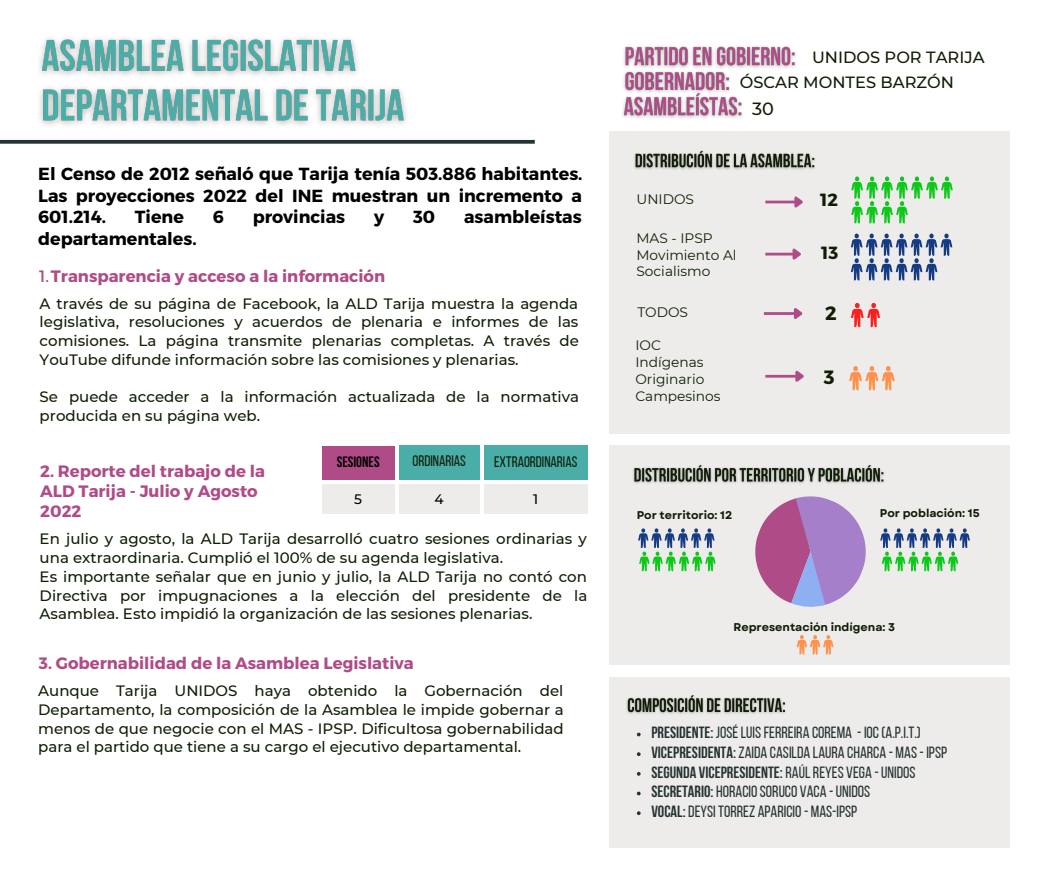
<style>
.page{position:relative;width:1063px;height:886px;background:#fff}
.page>*{position:absolute;margin:0;border:0;box-sizing:border-box;transform-origin:0 0}
.t1{font:700 19.25px "Montserrat";color:#0f1e05}
.t2{font:700 17.62px "Montserrat";color:#0f1e05}
.t3{font:500 17.62px "Montserrat";color:#0f1e05}
.t4{font:700 17.5px/21.5px "Montserrat";color:#000;text-align:justify}
.t5{font:700 16.5px/20.2px "Montserrat";color:#af4c87}
.t6{font:16.25px/19.6px "Bebas Neue";color:#263334}
.t7{font:500 16.25px/25.2px "Montserrat";color:#0f1e05}
.t8{font:15.12px "Bebas Neue";color:#0f1e05}
.t9{font:500 15px/18.8px "Montserrat";color:#0f1e05;text-align:justify}
.t10{font:700 15px "Bebas Neue";color:#000}
.t11{font:13.75px/16.9px "Montserrat";color:#0f1e05}
.t12{font:500 13.75px "Montserrat";color:#000}
.t13{font:700 11.25px "Garet";color:#0f1e05}
.s1{font-weight:400}
.s2{font-weight:700}
</style>
<div class="page">
<div style="left:609px;top:131px;width:400px;height:303px;background:#edecea"></div>
<div style="left:609px;top:445px;width:400px;height:219px;background:#edecea"></div>
<img style="left:633px;top:465px;width:251px;height:19px">
<img style="left:624px;top:46px;width:172px;height:22px">
<img style="left:634px;top:150px;width:181px;height:20px">
<img style="left:623px;top:65px;width:113px;height:23px">
<svg style="left:851px;top:176px;width:101px;height:47px"></svg>
<svg style="left:851px;top:234px;width:101px;height:46px"></svg>
<hr style="left:765px;top:201px;width:30px;height:2px;background:#af4c87">
<svg style="left:792px;top:196px;width:11px;height:12px"></svg>
<hr style="left:765px;top:253px;width:28px;height:2px;background:#af4c87">
<svg style="left:790px;top:248px;width:11px;height:12px"></svg>
<hr style="left:764px;top:312px;width:30px;height:3px;background:#af4c87">
<svg style="left:791px;top:308px;width:12px;height:11px"></svg>
<svg style="left:849px;top:366px;width:45px;height:24px"></svg>
<hr style="left:765px;top:375px;width:31px;height:3px;background:#af4c87">
<svg style="left:793px;top:370px;width:11px;height:12px"></svg>
<svg style="left:851px;top:303px;width:29px;height:24px"></svg>
<svg style="left:638px;top:528px;width:77px;height:43px"></svg>
<svg style="left:796px;top:635px;width:37px;height:20px"></svg>
<svg style="left:755px;top:496px;width:215px;height:111px"></svg>
<img style="left:622px;top:88px;width:120px;height:30px">
<div style="left:609px;top:677px;width:400px;height:170px;background:#edecea"></div>
<img style="left:626px;top:695px;width:160px;height:19px">
<svg style="left:637px;top:752px;width:3px;height:4px"></svg>
<svg style="left:637px;top:772px;width:3px;height:4px"></svg>
<svg style="left:637px;top:811px;width:3px;height:4px"></svg>
<svg style="left:0;top:140px;width:535px;height:4px"></svg>
<img style="left:31px;top:38px;width:384px;height:106px">
<div style="left:322px;top:446px;width:72px;height:34px;background:#af4c87"></div>
<div style="left:399px;top:446px;width:80px;height:34px;background:#4bada8"></div>
<div style="left:484px;top:446px;width:103px;height:34px;background:#4bada8"></div>
<div style="left:322px;top:485px;width:72px;height:29px;background:#edecea"></div>
<div style="left:399px;top:485px;width:80px;height:29px;background:#edecea"></div>
<div style="left:484px;top:485px;width:103px;height:29px;background:#edecea"></div>
<p class="t4" style="left:38px;top:163px;width:546px">El Censo de 2012 señaló que Tarija tenía 503.886 habitantes.<br>Las proyecciones 2022 del INE muestran un incremento a 601.214.</p>
<p class="t4" style="left:135px;top:206px;width:50px">Tiene</p>
<p class="t4" style="left:213px;top:206px;width:13px">6</p>
<p class="t4" style="left:253px;top:206px;width:94px">provincias</p>
<p class="t4" style="left:374px;top:206px;width:12px">y</p>
<p class="t4" style="left:413px;top:206px;width:24px">30</p>
<p class="t4" style="left:464px;top:206px;width:119px">asambleístas</p>
<p class="t4" style="left:38px;top:227px;width:160px">departamentales.</p>
<p class="t5" style="left:39px;top:265px;width:347px"><span class="s1">1.</span>Transparencia y acceso a la información</p>
<p class="t9" style="left:40px;top:294px;width:541px">A través de su página de Facebook, la ALD Tarija muestra la agenda legislativa, resoluciones y acuerdos de plenaria e informes de las comisiones. La página transmite plenarias completas. A través de YouTube difunde información sobre las comisiones y plenarias.</p>
<p class="t9" style="left:40px;top:388px;width:541px">Se puede acceder a la información actualizada de la normativa producida en su página web.</p>
<p class="t8" style="left:412px;top:455px;width:55px">ORDINARIAS</p>
<p class="t8" style="left:494px;top:456px;width:85px">EXTRAORDINARIAS</p>
<p class="t10" style="left:337px;top:456px;width:45px">SESIONES</p>
<p class="t5" style="left:40px;top:460px;width:226px">2. Reporte del trabajo de la<br>ALD Tarija - Julio y Agosto<br>2022</p>
<p class="t12" style="left:354px;top:490px;width:9px">5</p>
<p class="t12" style="left:434px;top:490px;width:11px">4</p>
<p class="t12" style="left:533px;top:490px;width:7px">1</p>
<p class="t9" style="left:40px;top:530px;width:549px;text-align:left">En julio y agosto, la ALD Tarija desarrolló cuatro sesiones ordinarias y una extraordinaria. Cumplió el 100% de su agenda legislativa.<br>Es importante señalar que en junio y julio, la ALD Tarija no contó con Directiva por impugnaciones a la elección del presidente de la Asamblea. Esto impidió la organización de las sesiones plenarias.</p>
<p class="t5" style="left:39px;top:652px;width:376px">3. Gobernabilidad de la Asamblea Legislativa</p>
<p class="t9" style="left:38px;top:681px;width:527px">Aunque Tarija UNIDOS haya obtenido la Gobernación del Departamento, la composición de la Asamblea le impide gobernar a menos de que negocie con el MAS - IPSP. Dificultosa gobernabilidad para el partido que tiene a su cargo el ejecutivo departamental.</p>
<p class="t7" style="left:739px;top:45px;width:246px;text-indent:72px">UNIDOS POR TARIJA<br>ÓSCAR MONTES BARZÓN</p>
<p class="t3" style="left:752px;top:98px;width:23px">30</p>
<p class="t11" style="left:636px;top:190px;width:59px">UNIDOS</p>
<p class="t11" style="left:636px;top:229px;width:102px">MAS - IPSP<br>Movimiento Al<br>Socialismo</p>
<p class="t2" style="left:820px;top:188px;width:19px">12</p>
<p class="t2" style="left:821px;top:241px;width:19px">13</p>
<p class="t11" style="left:637px;top:304px;width:52px">TODOS</p>
<p class="t1" style="left:825px;top:301px;width:13px">2</p>
<p class="t11" style="left:635px;top:337px;width:87px">IOC<br>Indígenas<br>Originario<br>Campesinos</p>
<p class="t1" style="left:824px;top:364px;width:12px">3</p>
<p class="t13" style="left:636px;top:507px;width:97px">Por territorio: 12</p>
<p class="t13" style="left:880px;top:505px;width:101px">Por población: 15</p>
<p class="t13" style="left:733px;top:619px;width:163px">Representación indígena: 3</p>
<p class="t6" style="left:651px;top:724px;width:297px"><span class="s2">PRESIDENTE:</span> JOSÉLUISFERREIRA COREMA - IOC(A.P.I.T.)<br><span class="s2">VICEPRESIDENTA:</span>ZAIDA CASILDA LAURA CHARCA - MAS- IPSP <span class="s2">SEGUNDA VICEPRESIDENTE:</span>RAÚLREYES VEGA -UNIDOS <span class="s2">SECRETARIO:</span> HORACIOSORUCO VACA -UNIDOS<br><span class="s2">VOCAL:</span>DEYSI TORREZ APARICIO- MAS-IPSP</p>
</div>
